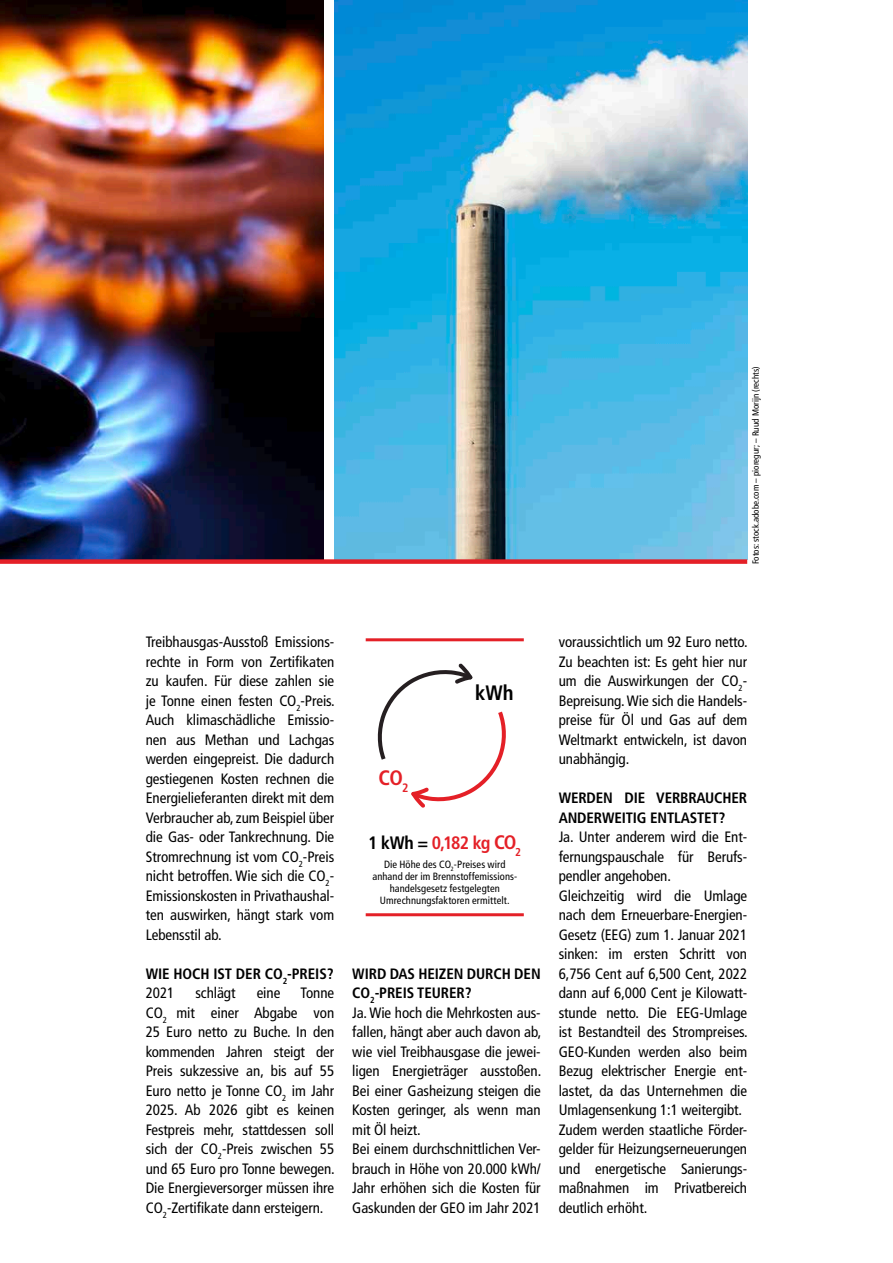
<style>
.page{position:relative;width:893px;height:1263px;background:#fff}
.page>*{position:absolute;margin:0;border:0;box-sizing:border-box;transform-origin:0 0}
.t1{font:700 condensed 20.85px "Frutiger LT Com";color:#000}
.t2{font:700 condensed 20.85px "Frutiger LT Com";color:#e42027}
.t3{font:700 condensed 18px "Frutiger LT Com";letter-spacing:-.04em;color:#e42027}
.t4{font:condensed 15px/19.5px "Frutiger LT Com";letter-spacing:-.005em;color:#000;text-align:justify}
.t5{font:700 condensed 15px/19.5px "Frutiger LT Com";letter-spacing:-.01em;color:#000}
.t6{font:condensed 10.5px/12px "Frutiger LT Com";letter-spacing:.01em;color:#000;text-align:center}
.t7{font:condensed 9px "Frutiger LT Com";color:#000}
.s1{font-weight:400}
.s2{color:#000}
.s3{font-size:19.5px}
.s4{font-weight:700}
</style>
<div class="page">
<img style="left:0;top:0;width:323px;height:559px">
<img style="left:334px;top:0;width:413px;height:559px">
<hr style="left:366px;top:638px;width:158px;height:3px;background:#e42027">
<hr style="left:366px;top:913px;width:158px;height:3px;background:#e42027">
<div style="left:0;top:559px;width:747px;height:5px;background:#e42027"></div>
<svg style="left:377px;top:663px;width:129px;height:145px"></svg>
<p class="t7" style="left:751px;top:564px;width:199px;rotate:-90deg">Fotos: stock.adobe.com – pioregur; – Ruud Morijn (rechts)</p>
<p class="t4" style="left:146px;top:632px;width:191px">Treibhausgas-Ausstoß Emissions&shy;rechte in Form von Zertifikaten zu kaufen. Für diese zahlen sie je Tonne einen festen CO<sub>2</sub>-Preis.<br>Auch klimaschädliche Emissio&shy;nen aus Methan und Lachgas werden eingepreist. Die dadurch gestiegenen Kosten rechnen die Energielieferanten direkt mit dem Verbraucher ab, zum Beispiel über die Gas- oder Tankrechnung. Die Stromrechnung ist vom CO<sub>2</sub>-Preis nicht betroffen. Wie sich die CO<sub>2</sub>- Emissionskosten in Privathaushal&shy;ten auswirken, hängt stark vom Lebensstil ab.</p>
<p class="t5" style="left:146px;top:964px;width:189px">WIE HOCH IST DER CO<sub>2</sub>-PREIS?<br><span class="s1">2021</span></p>
<p class="t4" style="left:195px;top:983px;width:42px">schlägt</p>
<p class="t4" style="left:257px;top:983px;width:25px">eine</p>
<p class="t4" style="left:146px;top:983px;width:191px;text-indent:155px">Tonne CO<sub>2</sub> mit einer Abgabe von 25 Euro netto zu Buche. In den kommenden Jahren steigt der Preis sukzessive an, bis auf 55<br>Euro netto je Tonne CO<sub>2</sub> im Jahr 2025. Ab 2026 gibt es keinen Festpreis mehr, stattdessen soll sich der CO<sub>2</sub>-Preis zwischen 55 und 65 Euro pro Tonne bewegen.<br>Die Energieversorger müssen ihre CO<sub>2</sub>-Zertifikate dann ersteigern.</p>
<h1 class="t2" style="left:378px;top:765px;width:31px">CO<sub>2</sub></h1>
<h1 class="t1" style="left:475px;top:681px;width:40px">kWh</h1>
<p class="t3" style="left:368px;top:832px;width:154px"><span class="s2">1 kWh =</span> 0,182 kg <span class="s3">CO</span><sub>2</sub></p>
<p class="t6" style="left:372px;top:858px;width:146px">Die Höhe des CO<sub>2</sub>-Preises wird anhand der im Brennstoffemissions&shy;handelsgesetz festgelegten<br>Umrechnungsfaktoren ermittelt.</p>
<p class="t4" style="left:352px;top:964px;width:191px;text-align:left"><span class="s4">WIRD DAS HEIZEN DURCH DEN<br>CO</span><sub>2</sub><span class="s4">-PREIS TEURER?<br></span>Ja. Wie hoch die Mehrkosten aus&shy;fallen, hängt aber auch davon ab, wie viel Treibhausgase die jewei&shy;ligen Energieträger ausstoßen.<br>Bei einer Gasheizung steigen die<br>Kosten geringer, als wenn man mit Öl heizt.<br>Bei einem durchschnittlichen Ver&shy;brauch in Höhe von 20.000 kWh/<br>Jahr erhöhen sich die Kosten für<br>Gaskunden der GEO im Jahr 2021</p>
<p class="t4" style="left:559px;top:632px;width:191px">voraussichtlich um 92 Euro netto.<br>Zu beachten ist: Es geht hier nur um die Auswirkungen der CO<sub>2</sub>- Bepreisung. Wie sich die Handels&shy;preise für Öl und Gas auf dem Weltmarkt entwickeln, ist davon unabhängig.</p>
<p class="t5" style="left:559px;top:788px;width:190px">WERDEN DIE VERBRAUCHER<br>ANDERWEITIG ENTLASTET?</p>
<p class="t4" style="left:559px;top:827px;width:191px;text-align:left">Ja. Unter anderem wird die Ent&shy;fernungspauschale für Berufs&shy;pendler angehoben.<br>Gleichzeitig wird die Umlage nach dem Erneuerbare-Energien-<br>Gesetz (EEG) zum 1. Januar 2021 sinken: im ersten Schritt von<br>6,756 Cent auf 6,500 Cent, 2022 dann auf 6,000 Cent je Kilowatt&shy;stunde netto. Die EEG-Umlage ist Bestandteil des Strompreises.<br>GEO-Kunden werden also beim<br>Bezug elektrischer Energie ent&shy;lastet, da das Unternehmen die<br>Umlagensenkung 1:1 weitergibt.<br>Zudem werden staatliche Förder&shy;gelder für Heizungserneuerungen und energetische Sanierungs&shy;maßnahmen im Privatbereich deutlich erhöht.</p>
</div>
